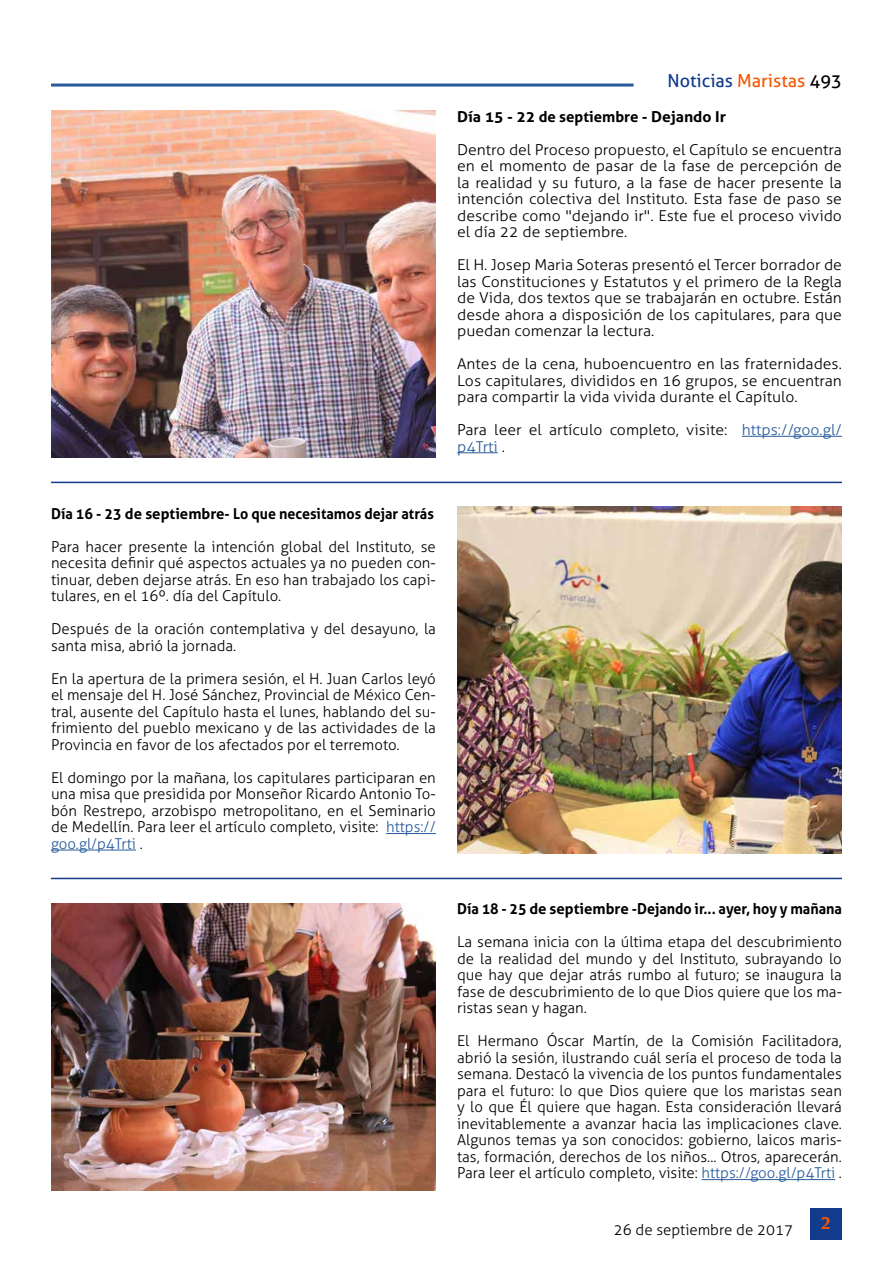
<style>
.page{position:relative;width:893px;height:1263px;background:#fff}
.page>*{position:absolute;margin:0;border:0;box-sizing:border-box;transform-origin:0 0}
.t1{font:18px "Aller";color:#123b8b}
.t2{font:700 18px "Novarese IT Cby BT";color:#f45706}
.t3{font:300 15px/16.5px "Aller";color:#000;text-align:justify}
.t4{font:300 15px/16.5px "Aller";color:#000;text-align:justify;scale:1.05 1}
.t5{font:700 15px "Aller";color:#000;scale:.95 1}
.t6{font:700 15px "Aller";color:#000;scale:1.05 1}
.s1{color:#275b9b}
.s2{color:#f45706}
.s3{color:#000}
</style>
<div class="page">
<hr style="left:51px;top:84px;width:583px;height:3px;background:#275b9b">
<div style="left:810px;top:1208px;width:32px;height:31px;background:#123b8b"></div>
<hr style="left:51px;top:482px;width:791px;height:1px;background:#123b8b">
<hr style="left:742px;top:436px;width:100px;height:1px;background:#275b9b">
<hr style="left:457px;top:452px;width:41px;height:1px;background:#275b9b">
<img style="left:51px;top:111px;width:385px;height:347px">
<img style="left:457px;top:507px;width:385px;height:347px">
<hr style="left:386px;top:833px;width:50px;height:1px;background:#275b9b">
<hr style="left:51px;top:850px;width:85px;height:1px;background:#275b9b">
<hr style="left:51px;top:878px;width:791px;height:1px;background:#123b8b">
<img style="left:51px;top:903px;width:385px;height:288px">
<hr style="left:701px;top:1179px;width:134px;height:1px;background:#275b9b">
<p class="t5" style="left:51px;top:504px;width:405px">Día 16 - 23 de septiembre- Lo que necesitamos dejar atrás</p>
<p class="t3" style="left:51px;top:538px;width:386px">Para hacer presente la intención global del Instituto, se necesita definir qué aspectos actuales ya no pueden con&shy;tinuar, deben dejarse atrás. En eso han trabajado los capi&shy;tulares, en el 16º. día del Capítulo.</p>
<p class="t3" style="left:51px;top:621px;width:386px">Después de la oración contemplativa y del desayuno, la santa misa, abrió la jornada.</p>
<p class="t3" style="left:51px;top:670px;width:386px">En la apertura de la primera sesión, el H. Juan Carlos leyó el mensaje del H. José Sánchez, Provincial de México Cen&shy;tral, ausente del Capítulo hasta el lunes, hablando del su&shy;frimiento del pueblo mexicano y de las actividades de la Provincia en favor de los afectados por el terremoto.</p>
<p class="t3" style="left:51px;top:769px;width:386px">El domingo por la mañana, los capitulares participaran en una misa que presidida por Monseñor Ricardo Antonio To&shy;bón Restrepo, arzobispo metropolitano, en el Seminario de Medellín. Para leer el artículo completo, visite: <span class="s1">https:// goo.gl/p4Trti</span> .</p>
<p class="t1" style="left:667px;top:69px;width:176px">Noticias <span class="s2">Maristas</span> <span class="s3">493</span></p>
<p class="t6" style="left:457px;top:107px;width:258px">Día 15 - 22 de septiembre - Dejando Ir</p>
<p class="t4" style="left:457px;top:141px;width:368px">Dentro del Proceso propuesto, el Capítulo se encuentra en el momento de pasar de la fase de percepción de la realidad y su futuro, a la fase de hacer presente la intención colectiva del Instituto. Esta fase de paso se describe como "dejando ir". Este fue el proceso vivido el día 22 de septiembre.</p>
<p class="t4" style="left:457px;top:257px;width:368px">El H. Josep Maria Soteras presentó el Tercer borrador de las Constituciones y Estatutos y el primero de la Regla de Vida, dos textos que se trabajarán en octubre. Están desde ahora a disposición de los capitulares, para que puedan comenzar la lectura.</p>
<p class="t4" style="left:457px;top:356px;width:368px">Antes de la cena, huboencuentro en las fraternidades.<br>Los capitulares, divididos en 16 grupos, se encuentran para compartir la vida vivida durante el Capítulo.</p>
<p class="t4" style="left:457px;top:422px;width:368px">Para leer el artículo completo, visite: <span class="s1">https://goo.gl/ p4Trti</span> .</p>
<p class="t5" style="left:457px;top:900px;width:407px">Día 18 - 25 de septiembre -Dejando ir... ayer, hoy y mañana</p>
<p class="t3" style="left:457px;top:934px;width:386px">La semana inicia con la última etapa del descubrimiento de la realidad del mundo y del Instituto, subrayando lo que hay que dejar atrás rumbo al futuro; se inaugura la fase de descubrimiento de lo que Dios quiere que los ma&shy;ristas sean y hagan.</p>
<p class="t3" style="left:457px;top:1033px;width:386px">El Hermano Óscar Martín, de la Comisión Facilitadora, abrió la sesión, ilustrando cuál sería el proceso de toda la semana. Destacó la vivencia de los puntos fundamentales para el futuro: lo que Dios quiere que los maristas sean y lo que Él quiere que hagan. Esta consideración llevará inevitablemente a avanzar hacia las implicaciones clave.<br>Algunos temas ya son conocidos: gobierno, laicos maris&shy;tas, formación, derechos de los niños... Otros, aparecerán.<br>Para leer el artículo completo, visite: <span class="s1">https://goo.gl/p4Trti</span> .</p>
<p class="t3" style="left:614px;top:1221px;width:181px">26 de septiembre de 2017</p>
<p class="t2" style="left:821px;top:1212px;width:12px">2</p>
</div>
